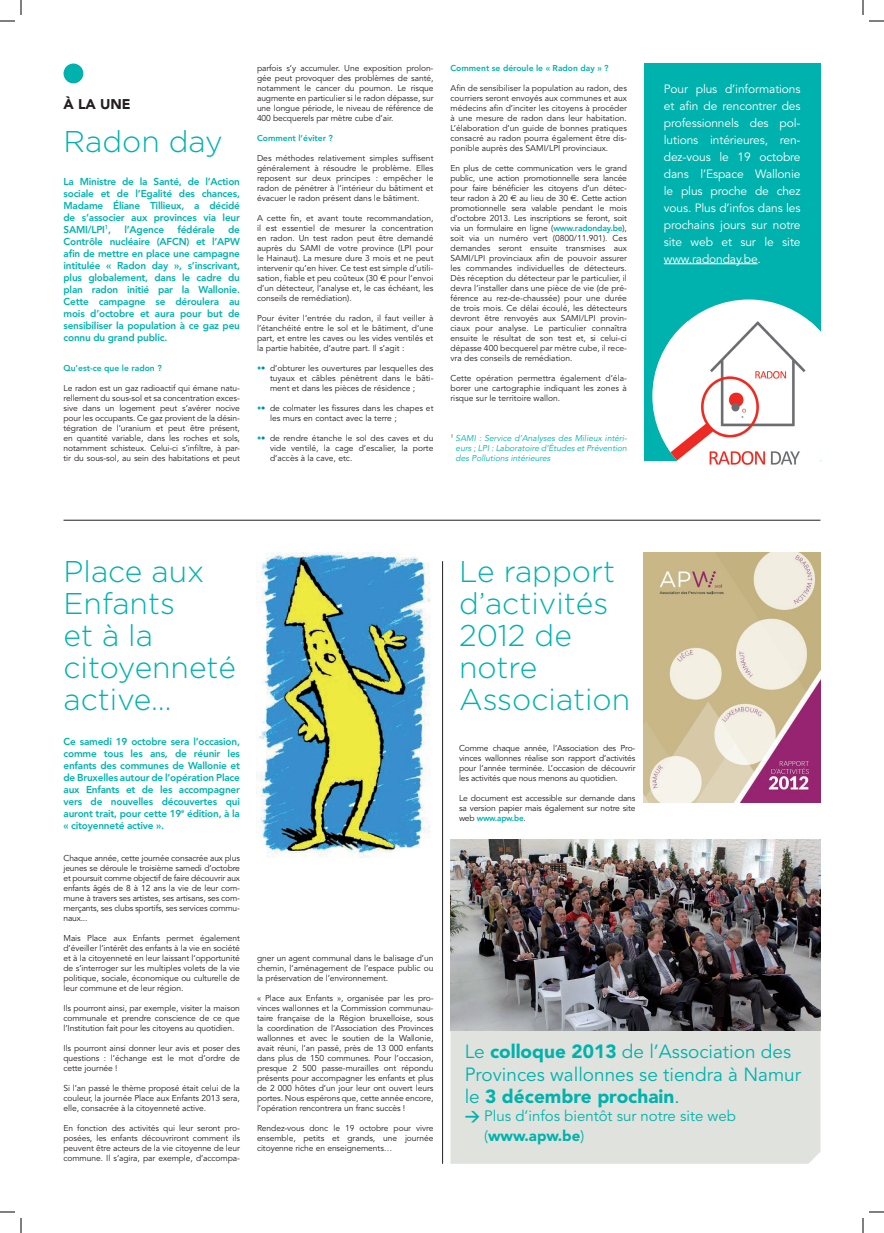
<style>
.page{position:relative;width:884px;height:1233px;background:#fff}
.page>*{position:absolute;margin:0;border:0;box-sizing:border-box;transform-origin:0 0}
.t1{font:300 30px/32px "Gotham";color:#00b2ad}
.t2{font:19px/22.8px "Avenir";color:#00b2ad}
.t3{font:15px/20px "Avenir";color:#00b2ad}
.t4{font:900 14px "Avenir";color:#231f20}
.t5{font:12px/17px "Avenir";letter-spacing:-.01em;color:#fff;text-align:justify}
.t6{font:800 10px/12px "Avenir";letter-spacing:-.02em;color:#00b2ad;text-align:justify}
.t7{font:8.5px/10px "Avenir";letter-spacing:-.01em;color:#231f20;text-align:justify}
.t8{font:italic 8.5px/10px "Avenir";color:#00b2ad;text-align:justify}
.t9{font:800 8.5px "Avenir";color:#00b2ad}
.s1{font-family:"Euro Sans"}
.s2{color:#00b2ad}
.s3{color:#0084a0}
.s4{font-weight:800;color:#00b2ad}
.s5{font-weight:900}
.s6{font-family:"DIN Bold Alternate"}
</style>
<div class="page">
<div style="left:64px;top:64px;width:19px;height:19px;background:#00b2ad;border-radius:50%"></div>
<hr style="left:64px;top:520px;width:756px;height:1px;background:#231f20">
<div style="left:644px;top:64px;width:176px;height:397px;background:#00b2ad"></div>
<hr style="left:664px;top:263px;width:94px;height:1px;background:#fff">
<hr style="left:442px;top:561px;width:1px;height:602px;background:#231f20">
<img style="left:257px;top:552px;width:173px;height:305px">
<img style="left:644px;top:552px;width:176px;height:250px">
<div style="left:450px;top:1031px;width:370px;height:132px;background:#e0e3dd"></div>
<img style="left:450px;top:840px;width:370px;height:191px">
<div style="left:652px;top:299px;width:193px;height:193px;background:#fff;border-radius:50%"></div>
<img style="left:668px;top:321px;width:153px;height:144px">
<svg style="left:0;top:1211px;width:15px;height:1px"></svg>
<svg style="left:869px;top:1211px;width:15px;height:1px"></svg>
<svg style="left:0;top:0;width:22px;height:22px"></svg>
<svg style="left:20px;top:1218px;width:2px;height:15px"></svg>
<svg style="left:862px;top:0;width:22px;height:22px"></svg>
<svg style="left:862px;top:1218px;width:2px;height:15px"></svg>
<h3 class="t4" style="left:64px;top:96px;width:69px">à la une</h3>
<h1 class="t1" style="left:64px;top:125px;width:161px">Radon day</h1>
<p class="t6" style="left:64px;top:175px;width:178px">La Ministre de la Santé, de l’Action sociale et de l’Egalité des chances, Madame Éliane Tillieux, a décidé de s’associer aux provinces via leur SAMI/LPI<sup>1</sup>,</p>
<p class="t6" style="left:124px;top:223px;width:41px">l’Agence</p>
<p class="t6" style="left:177px;top:223px;width:39px">fédérale</p>
<p class="t6" style="left:64px;top:223px;width:178px;text-indent:165px">de Contrôle nucléaire (AFCN) et l’APW afin de mettre en place une campagne intitulée « Radon day », s’inscrivant, plus globalement, dans le cadre du plan radon initié par la Wallonie.<br>Cette campagne se déroulera au mois d’octobre et aura pour but de sensibiliser la population à ce gaz peu connu du grand public.</p>
<p class="t9" style="left:64px;top:363px;width:100px">Qu’est-ce que le radon ?</p>
<p class="t7" style="left:64px;top:383px;width:178px">Le radon est un gaz radioactif qui émane natu&shy;rellement du sous-sol et sa concentration exces&shy;sive dans un logement peut s’avérer nocive pour les occupants. Ce gaz provient de la désin&shy;tégration de l’uranium et peut être présent, en quantité variable, dans les roches et sols, notamment schisteux. Celui-ci s’infiltre, à par&shy;tir du sous-sol, au sein des habitations et peut</p>
<p class="t7" style="left:257px;top:63px;width:178px">parfois s’y accumuler. Une exposition prolon&shy;gée peut provoquer des problèmes de santé, notamment le cancer du poumon. Le risque augmente en particulier si le radon dépasse, sur une longue période, le niveau de référence de 400 becquerels par mètre cube d’air.</p>
<p class="t9" style="left:257px;top:133px;width:78px">Comment l’éviter ?</p>
<p class="t7" style="left:257px;top:153px;width:178px">Des méthodes relativement simples suffisent généralement à résoudre le problème. Elles reposent sur deux principes : empêcher le radon de pénétrer à l’intérieur du bâtiment et évacuer le radon présent dans le bâtiment.</p>
<p class="t7" style="left:257px;top:213px;width:178px">A cette fin, et avant toute recommandation, il est essentiel de mesurer la concentration en radon. Un test radon peut être demandé auprès du SAMI de votre province (LPI pour le Hainaut). La mesure dure 3 mois et ne peut intervenir qu’en hiver. Ce test est simple d’utili&shy;sation, fiable et peu coûteux (30 <span class="s1">$</span> pour l’envoi d’un détecteur, l’analyse et, le cas échéant, les conseils de remédiation).</p>
<p class="t7" style="left:257px;top:313px;width:178px">Pour éviter l’entrée du radon, il faut veiller à l’étanchéité entre le sol et le bâtiment, d’une part, et entre les caves ou les vides ventilés et la partie habitée, d’autre part. Il s’agit :</p>
<p class="t7" style="left:270px;top:363px;width:165px;text-indent:-13px"><span class="s2">•</span><span class="s3">•</span> d’obturer les ouvertures par lesquelles des tuyaux et câbles pénètrent dans le bâti&shy;ment et dans les pièces de résidence ;</p>
<p class="t7" style="left:270px;top:403px;width:165px;text-indent:-13px"><span class="s2">•</span><span class="s3">•</span> de colmater les fissures dans les chapes et les murs en contact avec la terre ;</p>
<p class="t7" style="left:270px;top:433px;width:165px;text-indent:-13px"><span class="s2">•</span><span class="s3">•</span> de rendre étanche le sol des caves et du vide ventilé, la cage d’escalier, la porte d’accès à la cave, etc.</p>
<p class="t9" style="left:450px;top:63px;width:160px">Comment se déroule le « Radon day » ?</p>
<p class="t7" style="left:450px;top:83px;width:178px">Afin de sensibiliser la population au radon, des courriers seront envoyés aux communes et aux médecins afin d’inciter les citoyens à procéder à une mesure de radon dans leur habitation.<br>L’élaboration d’un guide de bonnes pratiques consacré au radon pourra également être dis&shy;ponible auprès des SAMI/LPI provinciaux.</p>
<p class="t7" style="left:450px;top:163px;width:178px">En plus de cette communication vers le grand public, une action promotionnelle sera lancée pour faire bénéficier les citoyens d’un détec&shy;teur radon à 20 <span class="s1">$</span> au lieu de 30 <span class="s1">$</span>. Cette action promotionnelle sera valable pendant le mois d’octobre 2013. Les inscriptions se feront, soit via un formulaire en ligne (<span class="s4">www.radonday.be</span>), soit via un numéro vert (0800/11.901). Ces demandes seront ensuite transmises aux SAMI/LPI provinciaux afin de pouvoir assurer les commandes individuelles de détecteurs.<br>Dès réception du détecteur par le particulier, il devra l’installer dans une pièce de vie (de pré&shy;férence au rez-de-chaussée) pour une durée de trois mois. Ce délai écoulé, les détecteurs devront être renvoyés aux SAMI/LPI provin&shy;ciaux pour analyse. Le particulier connaîtra ensuite le résultat de son test et, si celui-ci dépasse 400 becquerel par mètre cube, il rece&shy;vra des conseils de remédiation.</p>
<p class="t7" style="left:450px;top:373px;width:178px">Cette opération permettra également d’éla&shy;borer une cartographie indiquant les zones à risque sur le territoire wallon.</p>
<p class="t8" style="left:456px;top:433px;width:173px;text-indent:-5px"><sup>1</sup> SAMI : Service d’Analyses des Milieux intéri&shy;eurs ; LPI : Laboratoire d’études et Prévention des Pollutions intérieures</p>
<p class="t5" style="left:664px;top:80px;width:138px">Pour plus d’informations et afin de rencontrer des professionnels des pol&shy;lutions intérieures, ren&shy;dez-vous le 19 octobre dans l’Espace Wallonie le plus proche de chez vous. Plus d’infos dans les prochains jours sur notre site web et sur le site www.radonday.be.</p>
<h1 class="t1" style="left:64px;top:555px;width:174px">Place aux<br>Enfants<br>et à la citoyenneté active…</h1>
<h1 class="t1" style="left:459px;top:555px;width:173px">Le rapport d’activités<br>2012 de notre<br>Association</h1>
<p class="t6" style="left:64px;top:735px;width:178px">Ce samedi 19 octobre sera l’occasion, comme tous les ans, de réunir les enfants des communes de Wallonie et de Bruxelles autour de l’opération Place aux Enfants et de les accompagner vers de nouvelles découvertes qui auront trait, pour cette 19<sup>e</sup> édition, à la « citoyenneté active ».</p>
<p class="t7" style="left:459px;top:743px;width:178px">Comme chaque année, l’Association des Pro&shy;vinces wallonnes réalise son rapport d’activités pour l’année terminée. L’occasion de découvrir les activités que nous menons au quotidien.</p>
<p class="t7" style="left:459px;top:793px;width:178px">Le document est accessible sur demande dans sa version papier mais également sur notre site web <span class="s4">www.apw.be</span>.</p>
<p class="t7" style="left:64px;top:853px;width:178px">Chaque année, cette journée consacrée aux plus jeunes se déroule le troisième samedi d’octobre et poursuit comme objectif de faire découvrir aux enfants âgés de 8 à 12 ans la vie de leur com&shy;mune à travers ses artistes, ses artisans, ses com&shy;merçants, ses clubs sportifs, ses services commu&shy;naux...</p>
<p class="t7" style="left:64px;top:933px;width:178px">Mais Place aux Enfants permet également d’éveiller l’intérêt des enfants à la vie en société et à la citoyenneté en leur laissant l’opportunité de s’interroger sur les multiples volets de la vie politique, sociale, économique ou culturelle de leur commune et de leur région.</p>
<p class="t7" style="left:64px;top:1003px;width:178px">Ils pourront ainsi, par exemple, visiter la maison communale et prendre conscience de ce que l’Institution fait pour les citoyens au quotidien.</p>
<p class="t7" style="left:64px;top:1043px;width:178px">Ils pourront ainsi donner leur avis et poser des questions : l’échange est le mot d’ordre de cette journée !</p>
<p class="t7" style="left:64px;top:1083px;width:178px">Si l’an passé le thème proposé était celui de la couleur, la journée Place aux Enfants 2013 sera, elle, consacrée à la citoyenneté active.</p>
<p class="t7" style="left:64px;top:1123px;width:178px">En fonction des activités qui leur seront pro&shy;posées, les enfants découvriront comment ils peuvent être acteurs de la vie citoyenne de leur commune. Il s’agira, par exemple, d’accompa-</p>
<p class="t7" style="left:257px;top:953px;width:178px">gner un agent communal dans le balisage d’un chemin, l’aménagement de l’espace public ou la préservation de l’environnement.</p>
<p class="t7" style="left:257px;top:993px;width:178px">« Place aux Enfants », organisée par les pro&shy;vinces wallonnes et la Commission communau&shy;taire française de la Région bruxelloise, sous la coordination de l’Association des Provinces wallonnes et avec le soutien de la Wallonie, avait réuni, l’an passé, près de 13 000 enfants dans plus de 150 communes. Pour l’occasion, presque 2 500 passe-murailles ont répondu présents pour accompagner les enfants et plus de 2 000 hôtes d’un jour leur ont ouvert leurs portes. Nous espérons que, cette année encore, l’opération rencontrera un franc succès !</p>
<p class="t7" style="left:257px;top:1123px;width:178px">Rendez-vous donc le 19 octobre pour vivre ensemble, petits et grands, une journée citoyenne riche en enseignements…</p>
<h2 class="t2" style="left:465px;top:1040px;width:338px">Le <span class="s5">colloque 2013</span> de l’Association des<br>Provinces wallonnes se tiendra à Namur le <span class="s5">3 décembre prochain</span>.</h2>
<h3 class="t3" style="left:484px;top:1106px;width:253px;text-indent:-20px"><span class="s6">&gt;</span> Plus d’infos bientôt sur notre site web (<span class="s5">www.apw.be</span>)</h3>
</div>
